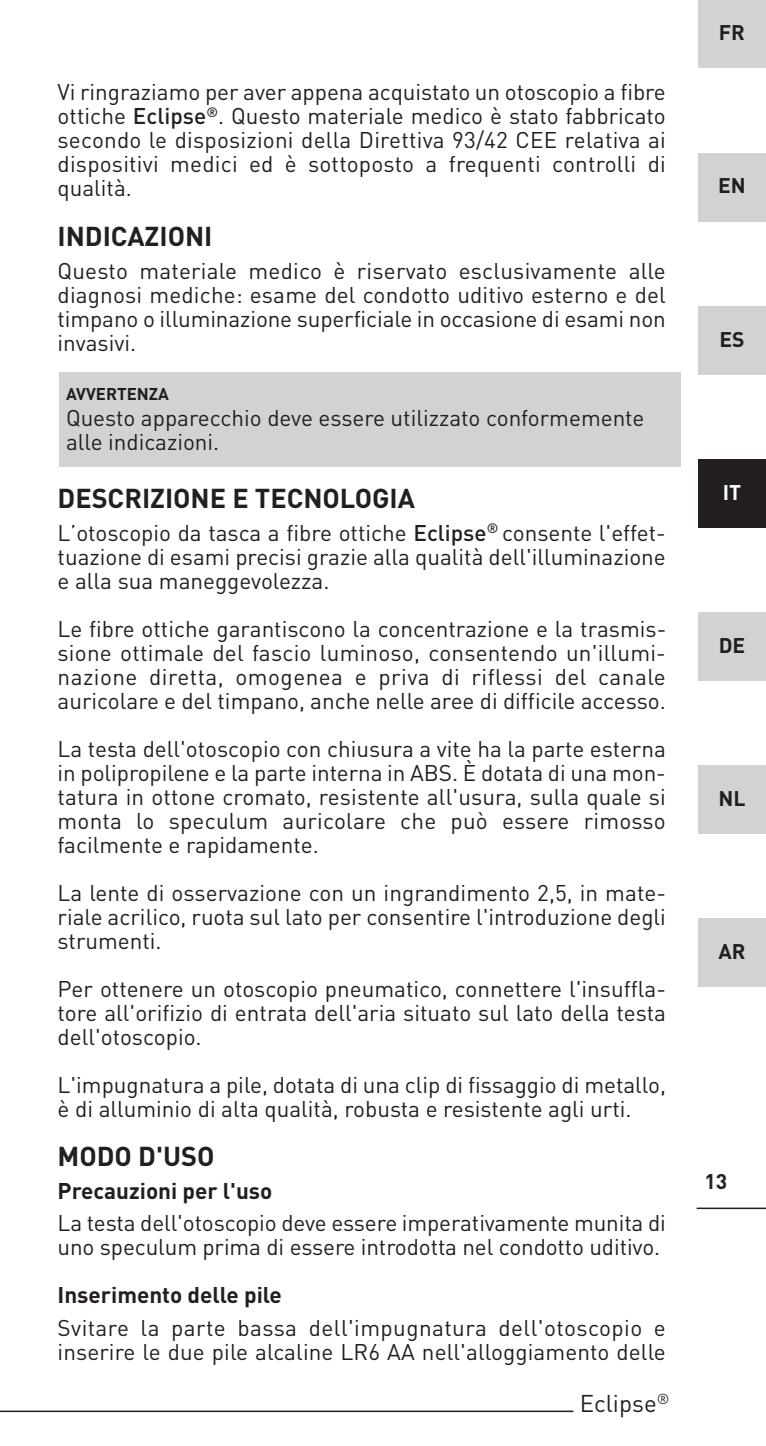
<style>
.page{position:relative;width:766px;height:1446px;background:#fff}
.page>*{position:absolute;margin:0;border:0;box-sizing:border-box;transform-origin:0 0}
.t1{font:700 27px "DIN";color:#231f20}
.t2{font:24px "DIN";color:#231f20}
.t3{font:22.5px/24px "DIN";color:#231f20;text-align:justify}
.t4{font:700 22.5px "DIN";color:#231f20}
.t5{font:700 21px "DIN";color:#231f20}
.t6{font:700 21px "DIN";color:#fff}
.t7{font:700 16.8px "DIN";color:#231f20}
.s1{font-weight:500}
</style>
<div class="page">
<div style="left:60px;top:373px;width:620px;height:94px;background:#d1d2d4"></div>
<div style="left:697px;top:0;width:68px;height:68px;background:#d1d2d4"></div>
<div style="left:697px;top:153px;width:68px;height:68px;background:#d1d2d4"></div>
<div style="left:697px;top:306px;width:68px;height:68px;background:#d1d2d4"></div>
<div style="left:697px;top:459px;width:68px;height:68px;background:#231f20"></div>
<div style="left:697px;top:612px;width:68px;height:68px;background:#d1d2d4"></div>
<div style="left:697px;top:765px;width:68px;height:68px;background:#d1d2d4"></div>
<div style="left:697px;top:918px;width:68px;height:68px;background:#d1d2d4"></div>
<hr style="left:696px;top:1207px;width:69px;height:2px;background:#231f20">
<hr style="left:0;top:1410px;width:573px;height:2px;background:#231f20">
<p class="t3" style="left:58px;top:81px;width:609px">Vi ringraziamo per aver appena acquistato un otoscopio a fibre ottiche <span class="s1">Eclipse</span><sup>®</sup>. Questo materiale medico è stato fabbricato secondo le disposizioni della Direttiva 93/42 CEE relativa ai dispositivi medici ed è sottoposto a frequenti controlli di qualità.</p>
<p class="t1" style="left:58px;top:221px;width:156px">INDICAZIONI</p>
<p class="t3" style="left:58px;top:259px;width:609px">Questo materiale medico è riservato esclusivamente alle diagnosi mediche: esame del condotto uditivo esterno e del timpano o illuminazione superficiale in occasione di esami non invasivi.</p>
<p class="t7" style="left:66px;top:384px;width:104px">AVVERTENZA</p>
<p class="t3" style="left:66px;top:406px;width:579px">Questo apparecchio deve essere utilizzato conformemente alle indicazioni.</p>
<p class="t1" style="left:58px;top:483px;width:359px">DESCRIZIONE E TECNOLOGIA</p>
<p class="t3" style="left:58px;top:521px;width:609px">L’otoscopio da tasca a fibre ottiche <span class="s1">Eclipse</span><sup>®</sup> consente l'effet&shy;tuazione di esami precisi grazie alla qualità dell'illuminazione e alla sua maneggevolezza.</p>
<p class="t3" style="left:58px;top:617px;width:610px">Le fibre ottiche garantiscono la concentrazione e la trasmis&shy;sione ottimale del fascio luminoso, consentendo un'illumi&shy;nazione diretta, omogenea e priva di riflessi del canale auricolare e del timpano, anche nelle aree di difficile accesso.</p>
<p class="t3" style="left:58px;top:737px;width:609px">La testa dell'otoscopio con chiusura a vite ha la parte esterna in polipropilene e la parte interna in ABS. È dotata di una mon&shy;tatura in ottone cromato, resistente all'usura, sulla quale si monta lo speculum auricolare che può essere rimosso facilmente e rapidamente.</p>
<p class="t3" style="left:58px;top:881px;width:609px">La lente di osservazione con un ingrandimento 2,5, in mate&shy;riale acrilico, ruota sul lato per consentire l'introduzione degli strumenti.</p>
<p class="t3" style="left:58px;top:977px;width:609px">Per ottenere un otoscopio pneumatico, connettere l'insuffla&shy;tore all'orifizio di entrata dell'aria situato sul lato della testa dell'otoscopio.</p>
<p class="t3" style="left:58px;top:1073px;width:609px">L'impugnatura a pile, dotata di una clip di fissaggio di metallo, è di alluminio di alta qualità, robusta e resistente agli urti.</p>
<p class="t1" style="left:58px;top:1141px;width:158px">MODO D'USO</p>
<p class="t4" style="left:58px;top:1178px;width:216px">Precauzioni per l'uso</p>
<p class="t3" style="left:58px;top:1211px;width:609px">La testa dell'otoscopio deve essere imperativamente munita di uno speculum prima di essere introdotta nel condotto uditivo.</p>
<p class="t4" style="left:58px;top:1282px;width:226px">Inserimento delle pile</p>
<p class="t3" style="left:58px;top:1316px;width:609px">Svitare la parte bassa dell'impugnatura dell'otoscopio e inserire le due pile alcaline LR6 AA nell'alloggiamento delle</p>
<p class="t2" style="left:579px;top:1389px;width:91px">Eclipse<sup>®</sup></p>
<p class="t5" style="left:718px;top:21px;width:28px">FR</p>
<p class="t5" style="left:718px;top:174px;width:29px">EN</p>
<p class="t5" style="left:719px;top:327px;width:27px">ES</p>
<p class="t6" style="left:722px;top:480px;width:20px">IT</p>
<p class="t5" style="left:718px;top:633px;width:28px">DE</p>
<p class="t5" style="left:718px;top:786px;width:28px">NL</p>
<p class="t5" style="left:718px;top:939px;width:29px">AR</p>
<p class="t5" style="left:704px;top:1170px;width:24px">13</p>
</div>
